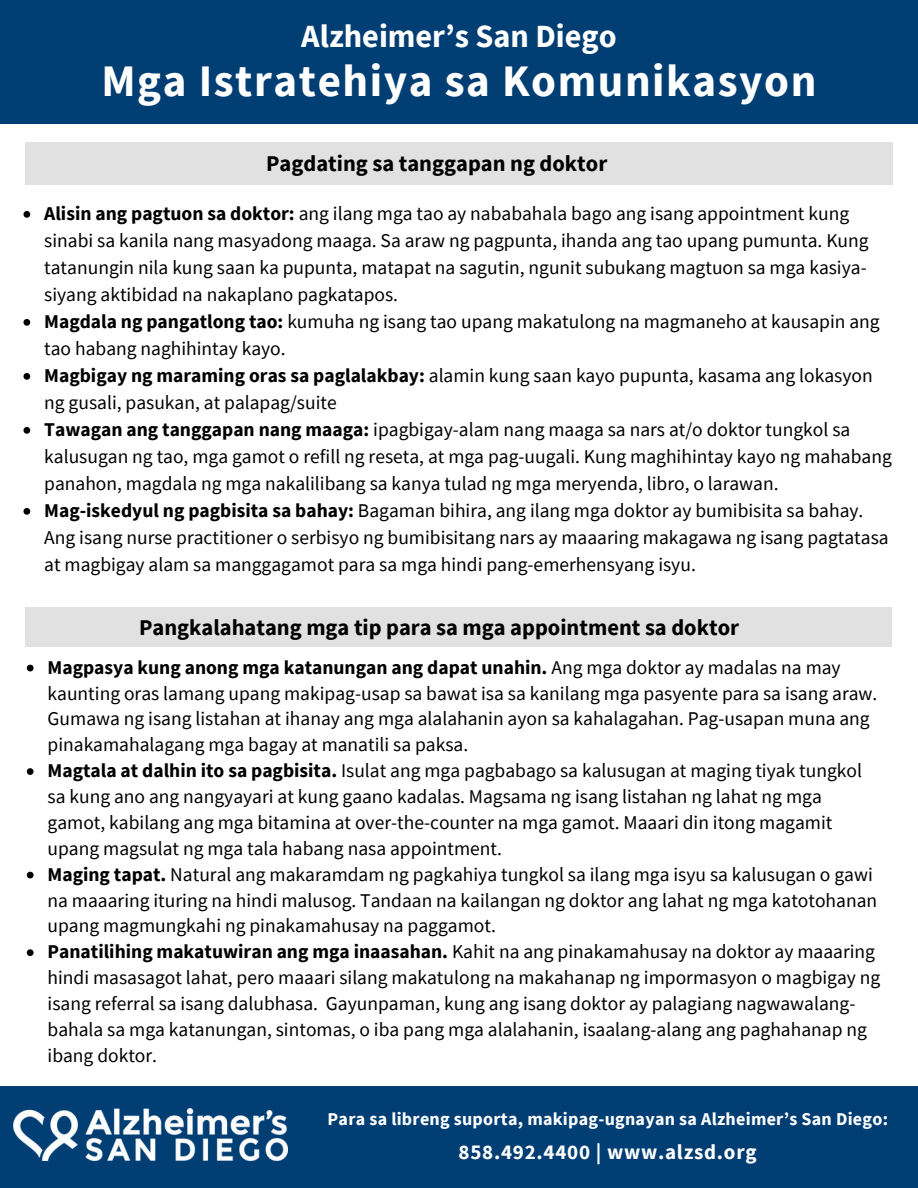
<style>
.page{position:relative;width:918px;height:1188px;background:#fff}
.page>*{position:absolute;margin:0;border:0;box-sizing:border-box;transform-origin:0 0}
.t1{font:700 45px "Source Sans Pro";letter-spacing:.035em;color:#fff}
.t2{font:700 32.25px "Source Sans Pro";color:#fff}
.t3{font:700 22.5px "Source Sans Pro";color:#000}
.t4{font:700 21px "Source Sans Pro";letter-spacing:.035em;color:#fff}
.t5{font:19.5px/25.8px "Source Sans Pro";color:#000}
.t6{font:700 18px "Source Sans Pro";letter-spacing:.015em;color:#fff}
.s1{font-weight:700}
</style>
<div class="page">
<div style="left:0;top:0;width:918px;height:124px;background:#003e73"></div>
<div style="left:0;top:1086px;width:918px;height:102px;background:#003e73"></div>
<img style="left:13px;top:1109px;width:275px;height:51px">
<svg style="left:23px;top:211px;width:7px;height:7px"></svg>
<svg style="left:23px;top:319px;width:7px;height:7px"></svg>
<svg style="left:23px;top:373px;width:7px;height:7px"></svg>
<svg style="left:23px;top:427px;width:7px;height:7px"></svg>
<svg style="left:23px;top:508px;width:7px;height:7px"></svg>
<div style="left:25px;top:142px;width:868px;height:43px;background:#e1e1e1"></div>
<svg style="left:27px;top:665px;width:7px;height:6px"></svg>
<svg style="left:27px;top:768px;width:7px;height:7px"></svg>
<svg style="left:27px;top:872px;width:7px;height:6px"></svg>
<svg style="left:27px;top:949px;width:7px;height:7px"></svg>
<div style="left:25px;top:608px;width:867px;height:39px;background:#e1e1e1"></div>
<p class="t2" style="left:301px;top:15px;width:317px">Alzheimer’s San Diego</p>
<p class="t1" style="left:101px;top:52px;width:717px">Mga Istratehiya sa Komunikasyon</p>
<p class="t3" style="left:266px;top:149px;width:343px">Pagdating sa tanggapan ng doktor</p>
<p class="t5" style="left:44px;top:200px;width:826px;line-height:27px"><span class="s1">Alisin ang pagtuon sa doktor:</span> ang ilang mga tao ay nababahala bago ang isang appointment kung sinabi sa kanila nang masyadong maaga. Sa araw ng pagpunta, ihanda ang tao upang pumunta. Kung tatanungin nila kung saan ka pupunta, matapat na sagutin, ngunit subukang magtuon sa mga kasiya&shy;siyang aktibidad na nakaplano pagkatapos.</p>
<p class="t5" style="left:44px;top:308px;width:837px;line-height:27px"><span class="s1">Magdala ng pangatlong tao:</span> kumuha ng isang tao upang makatulong na magmaneho at kausapin ang tao habang naghihintay kayo.</p>
<p class="t5" style="left:44px;top:362px;width:830px;line-height:27px"><span class="s1">Magbigay ng maraming oras sa paglalakbay:</span> alamin kung saan kayo pupunta, kasama ang lokasyon ng gusali, pasukan, at palapag/suite</p>
<p class="t5" style="left:44px;top:416px;width:849px;line-height:27px"><span class="s1">Tawagan ang tanggapan nang maaga:</span> ipagbigay-alam nang maaga sa nars at/o doktor tungkol sa kalusugan ng tao, mga gamot o refill ng reseta, at mga pag-uugali. Kung maghihintay kayo ng mahabang panahon, magdala ng mga nakalilibang sa kanya tulad ng mga meryenda, libro, o larawan.</p>
<p class="t5" style="left:44px;top:497px;width:846px;line-height:27px"><span class="s1">Mag-iskedyul ng pagbisita sa bahay:</span> Bagaman bihira, ang ilang mga doktor ay bumibisita sa bahay.<br>Ang isang nurse practitioner o serbisyo ng bumibisitang nars ay maaaring makagawa ng isang pagtatasa at magbigay alam sa manggagamot para sa mga hindi pang-emerhensyang isyu.</p>
<p class="t3" style="left:139px;top:613px;width:601px">Pangkalahatang mga tip para sa mga appointment sa doktor</p>
<p class="t5" style="left:48px;top:654px;width:831px"><span class="s1">Magpasya kung anong mga katanungan ang dapat unahin.</span> Ang mga doktor ay madalas na may kaunting oras lamang upang makipag-usap sa bawat isa sa kanilang mga pasyente para sa isang araw.<br>Gumawa ng isang listahan at ihanay ang mga alalahanin ayon sa kahalagahan. Pag-usapan muna ang pinakamahalagang mga bagay at manatili sa paksa.</p>
<p class="t5" style="left:48px;top:757px;width:816px"><span class="s1">Magtala at dalhin ito sa pagbisita.</span> Isulat ang mga pagbabago sa kalusugan at maging tiyak tungkol sa kung ano ang nangyayari at kung gaano kadalas. Magsama ng isang listahan ng lahat ng mga gamot, kabilang ang mga bitamina at over-the-counter na mga gamot. Maaari din itong magamit upang magsulat ng mga tala habang nasa appointment.</p>
<p class="t5" style="left:48px;top:861px;width:831px"><span class="s1">Maging tapat.</span> Natural ang makaramdam ng pagkahiya tungkol sa ilang mga isyu sa kalusugan o gawi na maaaring ituring na hindi malusog. Tandaan na kailangan ng doktor ang lahat ng mga katotohanan upang magmungkahi ng pinakamahusay na paggamot.</p>
<p class="t5" style="left:48px;top:938px;width:834px"><span class="s1">Panatilihing makatuwiran ang mga inaasahan.</span> Kahit na ang pinakamahusay na doktor ay maaaring hindi masasagot lahat, pero maaari silang makatulong na makahanap ng impormasyon o magbigay ng isang referral sa isang dalubhasa. Gayunpaman, kung ang isang doktor ay palagiang nagwawalang&shy;bahala sa mga katanungan, sintomas, o iba pang mga alalahanin, isaalang-alang ang paghahanap ng ibang doktor.</p>
<p class="t6" style="left:328px;top:1107px;width:562px">Para sa libreng suporta, makipag-ugnayan sa Alzheimer’s San Diego:</p>
<p class="t4" style="left:459px;top:1138px;width:299px">858.492.4400 | www.alzsd.org</p>
</div>
